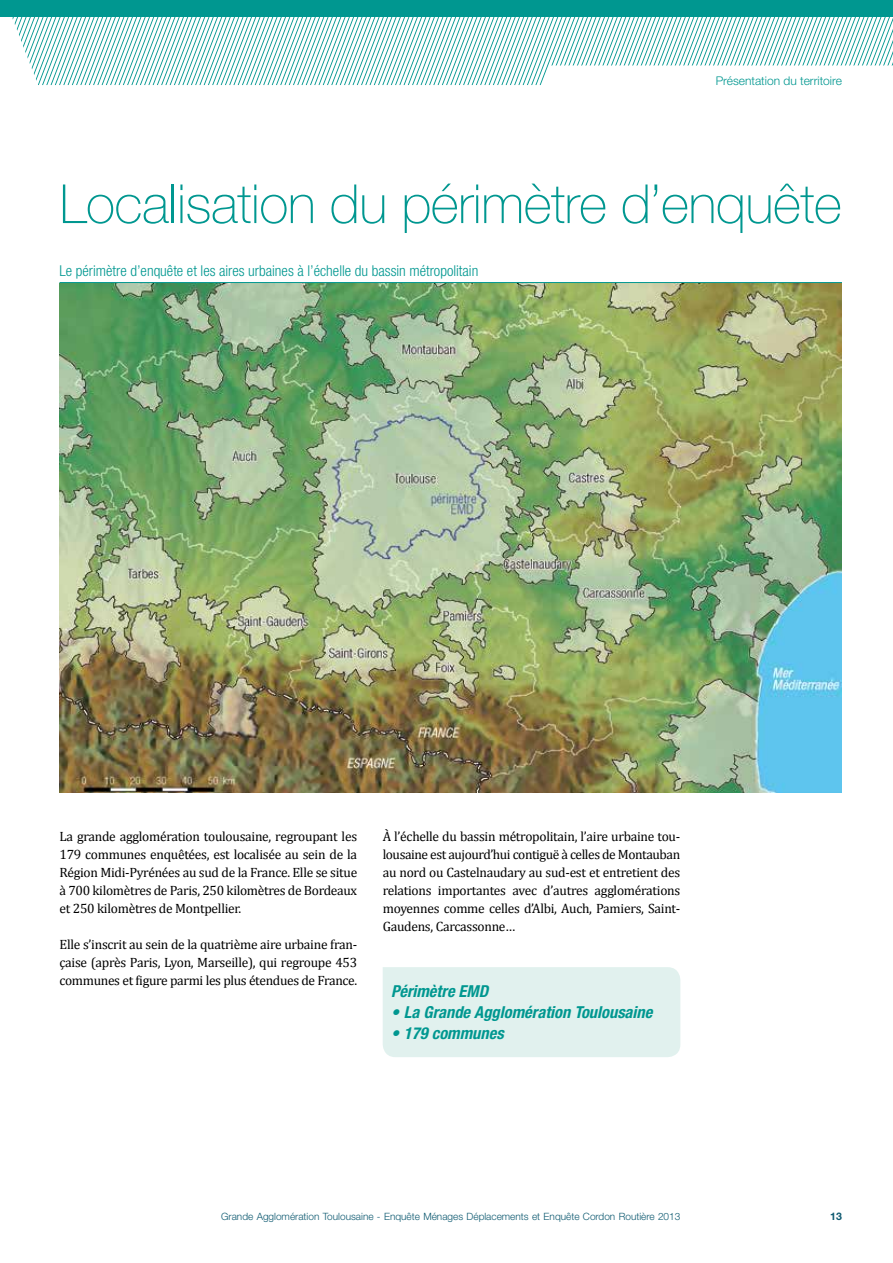
<style>
.page{position:relative;width:893px;height:1263px;background:#fff}
.page>*{position:absolute;margin:0;border:0;box-sizing:border-box;transform-origin:0 0}
.t1{font:100 54px "Helvetica Neue LT Std";letter-spacing:-.01em;color:#009790}
.t2{font:italic 700 condensed 16.5px "Helvetica Neue LT Std";color:#009790}
.t3{font:300 condensed 15px "Helvetica Neue LT Std";color:#009790}
.t4{font:13.5px/18px "Cambria";letter-spacing:-.02em;color:#000;text-align:justify}
.t5{font:300 12px "Helvetica Neue LT Std";color:#009790}
.t6{font:700 10.5px "Helvetica Neue LT Std";color:#0d5970}
.t7{font:300 10.05px "Helvetica Neue LT Std";color:#0d5970}
</style>
<div class="page">
<svg style="left:12px;top:17px;width:881px;height:69px"></svg>
<div style="left:0;top:0;width:893px;height:17px;background:#009790"></div>
<img style="left:60px;top:283px;width:782px;height:510px">
<hr style="left:60px;top:282px;width:782px;height:1px;background:#009790">
<div style="left:383px;top:967px;width:297px;height:90px;background:#e1f1ee"></div>
<p class="t5" style="left:716px;top:73px;width:128px">Présentation du territoire</p>
<h1 class="t1" style="left:60px;top:173px;width:784px">Localisation du périmètre d’enquête</h1>
<p class="t3" style="left:60px;top:262px;width:420px">Le périmètre d’enquête et les aires urbaines à l’échelle du bassin métropolitain</p>
<p class="t4" style="left:60px;top:827px;width:299px">La grande agglomération toulousaine, regroupant les 179 communes enquêtées, est localisée au sein de la Région Midi-Pyrénées au sud de la France. Elle se situe à 700 kilomètres de Paris, 250 kilomètres de Bordeaux et 250 kilomètres de Montpellier.</p>
<p class="t4" style="left:60px;top:935px;width:299px">Elle s’inscrit au sein de la quatrième aire urbaine fran&shy;çaise (après Paris, Lyon, Marseille), qui regroupe 453 communes et figure parmi les plus étendues de France.</p>
<p class="t4" style="left:383px;top:827px;width:299px">À l’échelle du bassin métropolitain, l’aire urbaine tou&shy;lousaine est aujourd’hui contiguë à celles de Montauban au nord ou Castelnaudary au sud-est et entretient des relations importantes avec d’autres agglomérations moyennes comme celles d’Albi, Auch, Pamiers, Saint-Gaudens, Carcassonne…</p>
<p class="t2" style="left:391px;top:981px;width:99px">Périmètre EMD</p>
<p class="t2" style="left:391px;top:1002px;width:263px">• La Grande Agglomération Toulousaine</p>
<p class="t2" style="left:391px;top:1023px;width:114px">• 179 communes</p>
<p class="t7" style="left:221px;top:1211px;width:461px">Grande Agglomération Toulousaine - Enquête Ménages Déplacements et Enquête Cordon Routière 2013</p>
<p class="t6" style="left:830px;top:1210px;width:13px">13</p>
</div>
